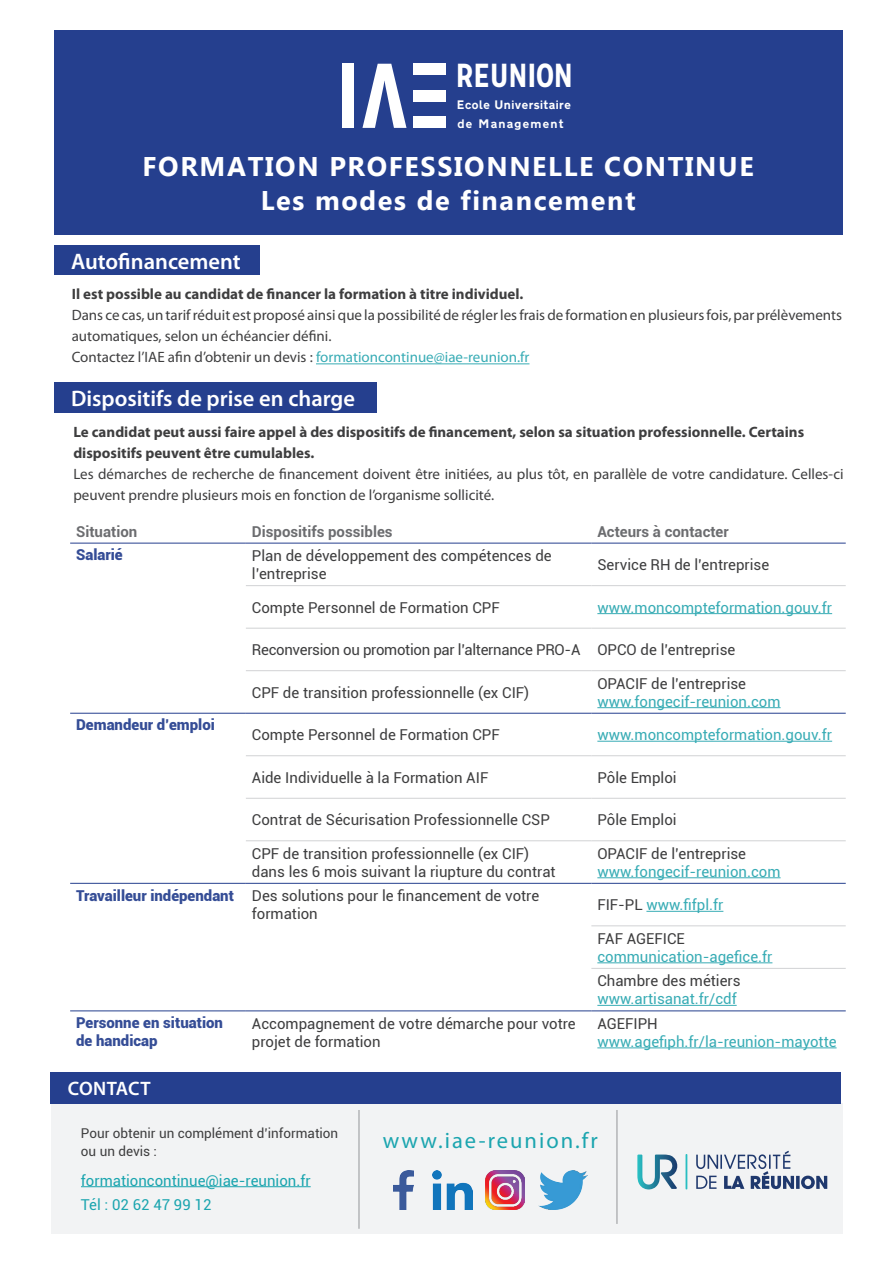
<style>
.page{position:relative;width:893px;height:1263px;background:#fff}
.page>*{position:absolute;margin:0;border:0;box-sizing:border-box;transform-origin:0 0}
.t1{font:700 33.3px "Mission Gothic";letter-spacing:-.03em;color:#fff}
.t2{font:700 27px/34.5px "Microsoft New Tai Lue";letter-spacing:.06em;color:#fff;text-align:center}
.t3{font:600 22.5px "Myriad Pro";color:#fff}
.t4{font:22.5px "Myriad Pro";letter-spacing:.09em;color:#1ba5af}
.t5{font:600 19.5px "Myriad Pro";letter-spacing:.01em;color:#fff}
.t6{font:15px/18px "Roboto";color:#3e3e3f}
.t7{font:15px/21px "Myriad Pro";color:#3e3e3f}
.t8{font:15px "Roboto";color:#38acb5}
.t9{font:700 15px/21px "Myriad Pro";color:#3e3e3f}
.t10{font:15px "Roboto";letter-spacing:-.02em;color:#3e3e3f}
.t11{font:900 15px/18px "Roboto";color:#354d96}
.t12{font:15px/24px "Roboto";color:#1ba5af}
.t13{font:700 15px "Roboto";color:#6c6d70}
.t14{font:13.5px/18px "Roboto";color:#3e3e3f}
.t15{font:700 12.9px "Transport D";letter-spacing:.025em;color:#fff}
.t16{font:700 12.9px "Transport D";letter-spacing:.08em;color:#fff}
.s1{color:#38acb5}
.s2{font-weight:900;color:#354d96}
.s3{color:#3e3e3f}
</style>
<div class="page">
<div style="left:54px;top:31px;width:788px;height:204px;background:#253f8e"></div>
<div style="left:342px;top:64px;width:12px;height:64px;background:#fff"></div>
<svg style="left:362px;top:64px;width:44px;height:64px"></svg>
<div style="left:414px;top:64px;width:32px;height:11px;background:#fff"></div>
<div style="left:414px;top:116px;width:32px;height:12px;background:#fff"></div>
<div style="left:414px;top:90px;width:32px;height:12px;background:#fff"></div>
<hr style="left:316px;top:363px;width:213px;height:1px;background:#38acb5">
<div style="left:54px;top:246px;width:205px;height:29px;background:#253f8e"></div>
<div style="left:573px;top:1103px;width:269px;height:130px;background:#f2f3f4"></div>
<div style="left:320px;top:1103px;width:270px;height:130px;background:#f2f3f4"></div>
<div style="left:51px;top:1103px;width:306px;height:130px;background:#f2f3f4"></div>
<hr style="left:81px;top:1186px;width:230px;height:1px;background:#1ba5af">
<hr style="left:359px;top:1110px;width:1px;height:119px;background:#939598">
<hr style="left:617px;top:1110px;width:1px;height:114px;background:#939598">
<div style="left:50px;top:1071px;width:791px;height:32px;background:#253f8e"></div>
<img style="left:393px;top:1170px;width:21px;height:39px">
<img style="left:432px;top:1170px;width:40px;height:40px">
<img style="left:539px;top:1170px;width:48px;height:40px">
<img style="left:485px;top:1170px;width:40px;height:40px">
<svg style="left:637px;top:1154px;width:40px;height:35px"></svg>
<svg style="left:796px;top:1176px;width:4px;height:13px"></svg>
<svg style="left:801px;top:1175px;width:26px;height:14px"></svg>
<svg style="left:696px;top:1151px;width:98px;height:38px"></svg>
<div style="left:686px;top:1154px;width:1px;height:35px;border:1px solid #28bec2"></div>
<div style="left:54px;top:382px;width:322px;height:30px;background:#253f8e"></div>
<hr style="left:70px;top:543px;width:176px;height:1px;background:#253f8e">
<hr style="left:246px;top:543px;width:345px;height:1px;background:#253f8e">
<hr style="left:591px;top:543px;width:255px;height:1px;background:#253f8e">
<hr style="left:70px;top:713px;width:176px;height:1px;background:#253f8e">
<hr style="left:246px;top:713px;width:345px;height:1px;background:#253f8e">
<hr style="left:591px;top:713px;width:255px;height:1px;background:#253f8e">
<hr style="left:70px;top:883px;width:176px;height:1px;background:#253f8e">
<hr style="left:246px;top:883px;width:345px;height:1px;background:#253f8e">
<hr style="left:591px;top:883px;width:255px;height:1px;background:#253f8e">
<hr style="left:70px;top:1010px;width:176px;height:1px;background:#253f8e">
<hr style="left:246px;top:1010px;width:345px;height:1px;background:#253f8e">
<hr style="left:591px;top:1010px;width:255px;height:1px;background:#253f8e">
<hr style="left:246px;top:755px;width:345px;height:1px;background:#d1d2d4">
<hr style="left:591px;top:755px;width:255px;height:1px;background:#d1d2d4">
<hr style="left:246px;top:798px;width:345px;height:1px;background:#d1d2d4">
<hr style="left:591px;top:798px;width:255px;height:1px;background:#d1d2d4">
<hr style="left:246px;top:840px;width:345px;height:1px;background:#d1d2d4">
<hr style="left:591px;top:840px;width:255px;height:1px;background:#d1d2d4">
<hr style="left:591px;top:925px;width:255px;height:1px;background:#d1d2d4">
<hr style="left:591px;top:968px;width:255px;height:1px;background:#d1d2d4">
<hr style="left:246px;top:585px;width:345px;height:1px;background:#d1d2d4">
<hr style="left:591px;top:585px;width:255px;height:1px;background:#d1d2d4">
<hr style="left:246px;top:628px;width:345px;height:1px;background:#d1d2d4">
<hr style="left:591px;top:628px;width:255px;height:1px;background:#d1d2d4">
<hr style="left:246px;top:670px;width:345px;height:1px;background:#d1d2d4">
<hr style="left:591px;top:670px;width:255px;height:1px;background:#d1d2d4">
<hr style="left:597px;top:613px;width:235px;height:1px;background:#38acb5">
<hr style="left:597px;top:707px;width:184px;height:1px;background:#38acb5">
<hr style="left:597px;top:741px;width:235px;height:1px;background:#38acb5">
<hr style="left:597px;top:877px;width:184px;height:1px;background:#38acb5">
<hr style="left:646px;top:911px;width:77px;height:1px;background:#38acb5">
<hr style="left:597px;top:962px;width:175px;height:1px;background:#38acb5">
<hr style="left:597px;top:1005px;width:140px;height:1px;background:#38acb5">
<hr style="left:597px;top:1047px;width:240px;height:1px;background:#38acb5">
<h1 class="t1" style="left:455px;top:55px;width:119px">REUNION</h1>
<p class="t15" style="left:457px;top:94px;width:116px">Ecole Universitaire</p>
<p class="t16" style="left:457px;top:113px;width:108px">de Management</p>
<h2 class="t2" style="left:143px;top:151px;width:613px">FORMATION PROFESSIONNELLE CONTINUE<br>LES MODES DE FINANCEMENT</h2>
<h3 class="t3" style="left:71px;top:247px;width:171px">Autofinancement</h3>
<p class="t9" style="left:72px;top:283px;width:453px">Il est possible au candidat de financer la formation à titre individuel.</p>
<p class="t7" style="left:72px;top:305px;width:772px">Dans ce cas, un tarif réduit est proposé ainsi que la possibilité de régler les frais de formation en plusieurs fois, par prélèvements automatiques, selon un échéancier défini.<br>Contactez l’IAE afin d’obtenir un devis : <span class="s1">formationcontinue@iae-reunion.fr</span></p>
<h3 class="t3" style="left:71px;top:384px;width:286px">Dispositifs de prise en charge</h3>
<p class="t9" style="left:73px;top:421px;width:732px">Le candidat peut aussi faire appel à des dispositifs de financement, selon sa situation professionnelle. Certains dispositifs peuvent être cumulables.</p>
<p class="t7" style="left:73px;top:463px;width:772px">Les démarches de recherche de financement doivent être initiées, au plus tôt, en parallèle de votre candidature. Celles-ci peuvent prendre plusieurs mois en fonction de l’organisme sollicité.</p>
<p class="t13" style="left:76px;top:521px;width:63px">Situation</p>
<p class="t13" style="left:252px;top:521px;width:142px">Dispositifs possibles</p>
<p class="t13" style="left:597px;top:521px;width:133px">Acteurs à contacter</p>
<p class="t11" style="left:76px;top:545px;width:48px">Salarié</p>
<p class="t6" style="left:252px;top:546px;width:301px">Plan de développement des compétences de l’entreprise</p>
<p class="t6" style="left:597px;top:555px;width:173px">Service RH de l’entreprise</p>
<p class="t6" style="left:252px;top:598px;width:249px">Compte Personnel de Formation CPF</p>
<p class="t8" style="left:597px;top:597px;width:236px">www.moncompteformation.gouv.fr</p>
<p class="t10" style="left:252px;top:639px;width:485px">Reconversion ou promotion par l’alternance PRO-A OPCO de l’entreprise</p>
<p class="t6" style="left:252px;top:683px;width:279px">CPF de transition professionnelle (ex CIF)</p>
<p class="t6" style="left:597px;top:674px;width:150px">OPACIF de l’entreprise</p>
<p class="t8" style="left:597px;top:691px;width:185px">www.fongecif-reunion.com</p>
<p class="t11" style="left:76px;top:715px;width:140px">Demandeur d’emploi</p>
<p class="t6" style="left:252px;top:725px;width:249px">Compte Personnel de Formation CPF</p>
<p class="t8" style="left:597px;top:724px;width:236px">www.moncompteformation.gouv.fr</p>
<p class="t6" style="left:252px;top:768px;width:238px">Aide Individuelle à la Formation AIF</p>
<p class="t6" style="left:597px;top:768px;width:81px">Pôle Emploi</p>
<p class="t6" style="left:252px;top:810px;width:300px">Contrat de Sécurisation Professionnelle CSP</p>
<p class="t6" style="left:597px;top:810px;width:81px">Pôle Emploi</p>
<p class="t6" style="left:252px;top:844px;width:305px">CPF de transition professionnelle (ex CIF) dans les 6 mois suivant la riupture du contrat</p>
<p class="t6" style="left:597px;top:844px;width:150px">OPACIF de l’entreprise</p>
<p class="t8" style="left:597px;top:861px;width:185px">www.fongecif-reunion.com</p>
<p class="t6" style="left:252px;top:886px;width:289px;text-indent:-176px"><span class="s2">Travailleur indépendant</span> Des solutions pour le financement de votre formation</p>
<p class="t8" style="left:597px;top:894px;width:128px"><span class="s3">FIF-PL</span> www.fifpl.fr</p>
<p class="t6" style="left:597px;top:929px;width:89px">FAF AGEFICE</p>
<p class="t8" style="left:597px;top:946px;width:177px">communication-agefice.fr</p>
<p class="t6" style="left:597px;top:971px;width:145px">Chambre des métiers</p>
<p class="t8" style="left:597px;top:988px;width:141px">www.artisanat.fr/cdf</p>
<p class="t11" style="left:76px;top:1013px;width:148px">Personne en situation de handicap</p>
<p class="t6" style="left:252px;top:1014px;width:325px">Accompagnement de votre démarche pour votre projet de formation</p>
<p class="t6" style="left:597px;top:1014px;width:62px">AGEFIPH</p>
<p class="t8" style="left:597px;top:1031px;width:241px">www.agefiph.fr/la-reunion-mayotte</p>
<h3 class="t5" style="left:68px;top:1076px;width:85px">CONTACT</h3>
<p class="t14" style="left:81px;top:1123px;width:259px">Pour obtenir un complément d’information ou un devis :</p>
<p class="t12" style="left:81px;top:1168px;width:231px">formationcontinue@iae-reunion.fr<br>Tél : 02 62 47 99 12</p>
<h3 class="t4" style="left:383px;top:1127px;width:217px">www.iae-reunion.fr</h3>
</div>
